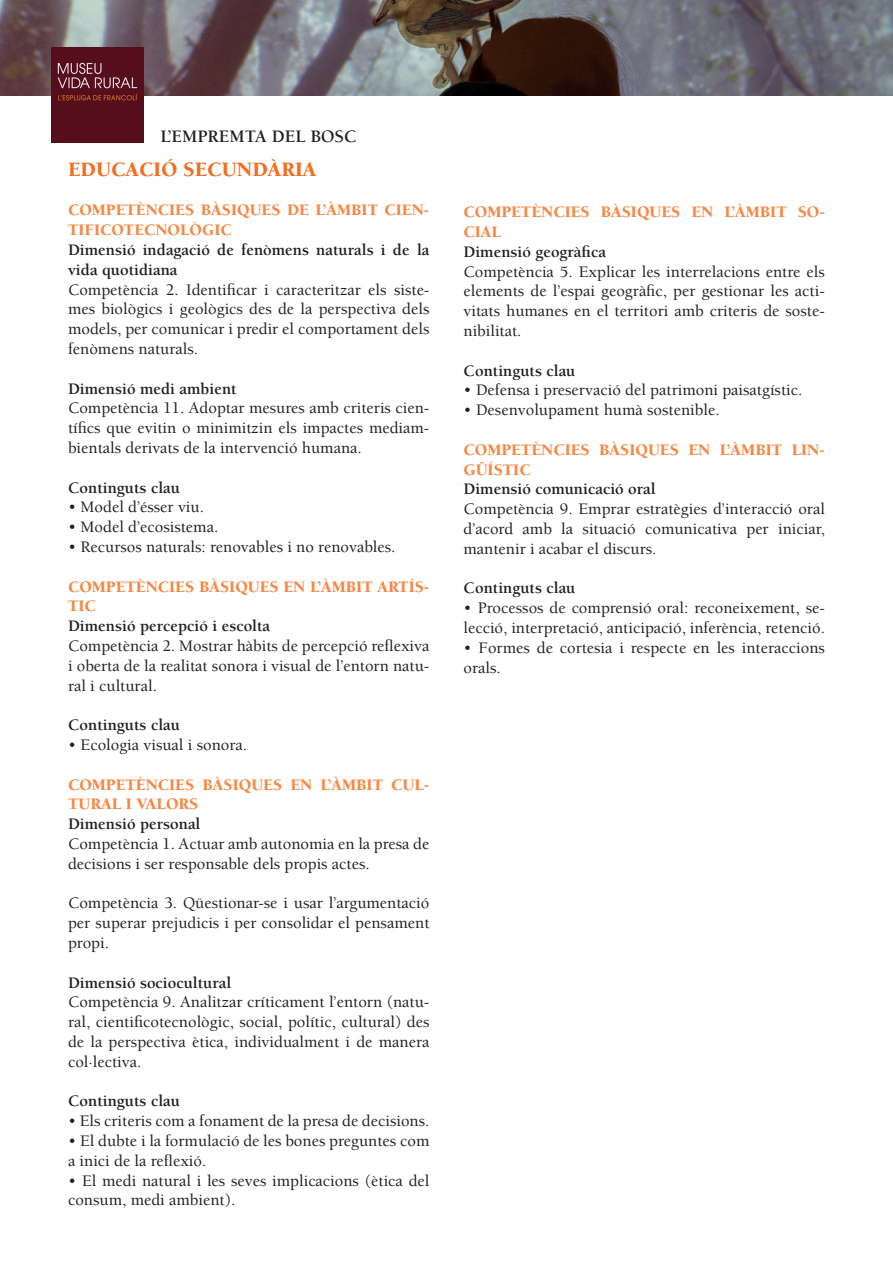
<style>
.page{position:relative;width:893px;height:1263px;background:#fff}
.page>*{position:absolute;margin:0;border:0;box-sizing:border-box;transform-origin:0 0}
.t1{font:900 21px "Berkeley";color:#f36e21}
.t2{font:700 18px "Berkeley Std";color:#231f20}
.t3{font:500 16.5px/19.8px "Berkeley Std";color:#231f20;text-align:justify}
.t4{font:700 16.5px/19.8px "Berkeley Std";color:#231f20}
.t5{font:900 16.5px/19.8px "Berkeley";color:#f68945}
.s1{font-weight:400}
</style>
<div class="page">
<img style="left:0;top:0;width:893px;height:95px">
<img style="left:51px;top:48px;width:93px;height:95px">
<p class="t2" style="left:161px;top:127px;width:198px">L’EMPREMTA DEL BOSC</p>
<p class="t1" style="left:68px;top:158px;width:250px">EDUCACIÓ SECUNDÀRIA</p>
<p class="t5" style="left:68px;top:201px;width:363px">COMPETÈNCIES BÀSIQUES DE L’ÀMBIT CIEN-<br>TIFICOTECNOLÒGIC</p>
<p class="t4" style="left:68px;top:240px;width:363px">Dimensió indagació de fenòmens naturals i de la vida quotidiana</p>
<p class="t3" style="left:68px;top:280px;width:363px">Competència 2. Identificar i caracteritzar els siste&shy;mes biològics i geològics des de la perspectiva dels models, per comunicar i predir el comportament dels fenòmens naturals.</p>
<p class="t4" style="left:68px;top:379px;width:170px">Dimensió medi ambient</p>
<p class="t3" style="left:68px;top:399px;width:363px">Competència 11. Adoptar mesures amb criteris cien&shy;tífics que evitin o minimitzin els impactes mediam&shy;bientals derivats de la intervenció humana.</p>
<p class="t4" style="left:68px;top:478px;width:113px">Continguts clau</p>
<p class="t3" style="left:68px;top:498px;width:137px"><span class="s1">•</span> Model d’ésser viu.</p>
<p class="t3" style="left:68px;top:517px;width:152px"><span class="s1">•</span> Model d’ecosistema.</p>
<p class="t3" style="left:68px;top:537px;width:329px"><span class="s1">•</span> Recursos naturals: renovables i no renovables.</p>
<p class="t5" style="left:68px;top:577px;width:363px">COMPETÈNCIES BÀSIQUES EN L’ÀMBIT ARTÍS-<br>TIC</p>
<p class="t4" style="left:68px;top:616px;width:204px">Dimensió percepció i escolta</p>
<p class="t3" style="left:68px;top:636px;width:363px">Competència 2. Mostrar hàbits de percepció reflexiva i oberta de la realitat sonora i visual de l’entorn natu&shy;ral i cultural.</p>
<p class="t4" style="left:68px;top:715px;width:113px">Continguts clau</p>
<p class="t3" style="left:68px;top:735px;width:181px"><span class="s1">•</span> Ecologia visual i sonora.</p>
<p class="t5" style="left:68px;top:775px;width:363px">COMPETÈNCIES BÀSIQUES EN L’ÀMBIT CUL-<br>TURAL I VALORS</p>
<p class="t4" style="left:68px;top:814px;width:134px">Dimensió personal</p>
<p class="t3" style="left:68px;top:834px;width:363px">Competència 1. Actuar amb autonomia en la presa de decisions i ser responsable dels propis actes.</p>
<p class="t3" style="left:68px;top:894px;width:363px">Competència 3. Qüestionar-se i usar l’argumentació per superar prejudicis i per consolidar el pensament propi.</p>
<p class="t4" style="left:68px;top:973px;width:165px">Dimensió sociocultural</p>
<p class="t3" style="left:68px;top:993px;width:363px">Competència 9. Analitzar críticament l’entorn (natu&shy;ral, cientificotecnològic, social, polític, cultural) des de la perspectiva ètica, individualment i de manera col·lectiva.</p>
<p class="t4" style="left:68px;top:1092px;width:113px">Continguts clau</p>
<p class="t3" style="left:68px;top:1111px;width:363px"><span class="s1">•</span> Els criteris com a fonament de la presa de decisions.</p>
<p class="t3" style="left:68px;top:1131px;width:363px"><span class="s1">•</span> El dubte i la formulació de les bones preguntes com a inici de la reflexió.</p>
<p class="t3" style="left:68px;top:1171px;width:363px"><span class="s1">•</span> El medi natural i les seves implicacions (ètica del consum, medi ambient).</p>
<p class="t5" style="left:463px;top:202px;width:363px">COMPETÈNCIES BÀSIQUES EN L’ÀMBIT SO-<br>CIAL</p>
<p class="t4" style="left:463px;top:242px;width:144px">Dimensió geogràfica</p>
<p class="t3" style="left:463px;top:262px;width:363px">Competència 5. Explicar les interrelacions entre els elements de l’espai geogràfic, per gestionar les acti&shy;vitats humanes en el territori amb criteris de soste&shy;nibilitat.</p>
<p class="t4" style="left:463px;top:361px;width:113px">Continguts clau</p>
<p class="t3" style="left:463px;top:381px;width:340px"><span class="s1">•</span> Defensa i preservació del patrimoni paisatgístic.</p>
<p class="t3" style="left:463px;top:400px;width:258px"><span class="s1">•</span> Desenvolupament humà sostenible.</p>
<p class="t5" style="left:463px;top:440px;width:363px">COMPETÈNCIES BÀSIQUES EN L’ÀMBIT LIN-<br>GÜÍSTIC</p>
<p class="t4" style="left:463px;top:480px;width:194px">Dimensió comunicació oral</p>
<p class="t3" style="left:463px;top:499px;width:363px">Competència 9. Emprar estratègies d’interacció oral d’acord amb la situació comunicativa per iniciar, mantenir i acabar el discurs.</p>
<p class="t4" style="left:463px;top:579px;width:113px">Continguts clau</p>
<p class="t3" style="left:463px;top:598px;width:363px"><span class="s1">•</span> Processos de comprensió oral: reconeixement, se&shy;lecció, interpretació, anticipació, inferència, retenció.</p>
<p class="t3" style="left:463px;top:638px;width:363px"><span class="s1">•</span> Formes de cortesia i respecte en les interaccions orals.</p>
</div>
